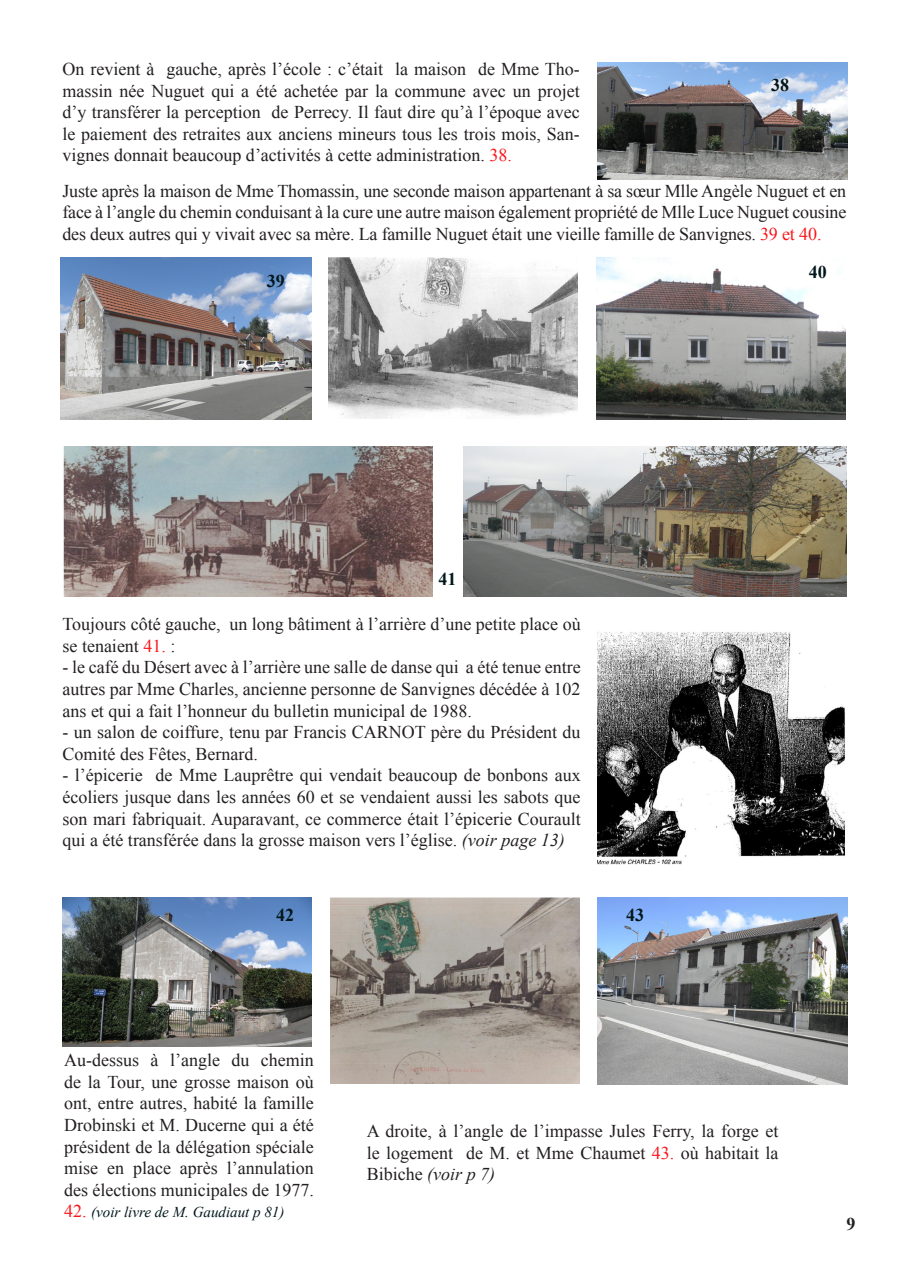
<style>
.page{position:relative;width:910px;height:1280px;background:#fff}
.page>*{position:absolute;margin:0;border:0;box-sizing:border-box;transform-origin:0 0}
.t1{font:18px/21.6px "Times New Roman";color:#231f20;text-align:justify}
.t2{font:700 18px "Times New Roman";color:#01171b}
.t3{font:700 18px "Times New Roman";color:#231f20}
.t4{font:italic 15px "Times New Roman";color:#01171b}
.s1{color:#f9171b}
.s2{font-style:italic}
.s3{font-style:normal;font-size:18px;color:#f9171b}
</style>
<div class="page">
<img style="left:598px;top:63px;width:249px;height:117px">
<img style="left:61px;top:257px;width:250px;height:162px">
<img style="left:463px;top:447px;width:383px;height:149px">
<img style="left:598px;top:632px;width:247px;height:233px">
<img style="left:62px;top:897px;width:249px;height:150px">
<img style="left:597px;top:897px;width:250px;height:187px">
<img style="left:330px;top:897px;width:250px;height:187px">
<img style="left:63px;top:447px;width:369px;height:149px">
<img style="left:597px;top:257px;width:249px;height:162px">
<img style="left:328px;top:257px;width:250px;height:162px">
<p class="t1" style="left:63px;top:58px;width:519px">On revient à gauche, après l’école : c’était la maison de Mme Tho&shy;massin née Nuguet qui a été achetée par la commune avec un projet d’y transférer la perception de Perrecy. Il faut dire qu’à l’époque avec le paiement des retraites aux anciens mineurs tous les trois mois, San&shy;vignes donnait beaucoup d’activités à cette administration. <span class="s1">38.</span></p>
<p class="t2" style="left:771px;top:72px;width:19px">38</p>
<p class="t1" style="left:63px;top:180px;width:785px">Juste après la maison de Mme Thomassin, une seconde maison appartenant à sa sœur Mlle Angèle Nuguet et en face à l’angle du chemin conduisant à la cure une autre maison également propriété de Mlle Luce Nuguet cousine des deux autres qui y vivait avec sa mère. La famille Nuguet était une vieille famille de Sanvignes. <span class="s1">39 et 40.</span></p>
<p class="t2" style="left:267px;top:269px;width:19px">39</p>
<p class="t2" style="left:809px;top:259px;width:19px">40</p>
<p class="t2" style="left:438px;top:566px;width:19px">41</p>
<p class="t1" style="left:63px;top:613px;width:520px">Toujours côté gauche, un long bâtiment à l’arrière d’une petite place où se tenaient <span class="s1">41.</span> :</p>
<p class="t1" style="left:63px;top:656px;width:520px">- le café du Désert avec à l’arrière une salle de danse qui a été tenue entre autres par Mme Charles, ancienne personne de Sanvignes décédée à 102 ans et qui a fait l’honneur du bulletin municipal de 1988.</p>
<p class="t1" style="left:63px;top:721px;width:520px">- un salon de coiffure, tenu par Francis CARNOT père du Président du<br>Comité des Fêtes, Bernard.</p>
<p class="t1" style="left:63px;top:764px;width:520px">- l’épicerie de Mme Lauprêtre qui vendait beaucoup de bonbons aux écoliers jusque dans les années 60 et se vendaient aussi les sabots que son mari fabriquait. Auparavant, ce commerce était l’épicerie Courault qui a été transférée dans la grosse maison vers l’église. <span class="s2">(voir page 13)</span></p>
<p class="t2" style="left:276px;top:902px;width:19px">42</p>
<p class="t2" style="left:626px;top:902px;width:19px">43</p>
<p class="t1" style="left:64px;top:1049px;width:251px">Au-dessus à l’angle du chemin de la Tour, une grosse maison où ont, entre autres, habité la famille Drobinski et M. Ducerne qui a été président de la délégation spéciale mise en place après l’annulation des élections municipales de 1977.</p>
<p class="t4" style="left:64px;top:1202px;width:222px"><span class="s3">42.</span> (voir livre de M. Gaudiaut p 81)</p>
<p class="t1" style="left:367px;top:1120px;width:413px">A droite, à l’angle de l’impasse Jules Ferry, la forge et le logement de M. et Mme Chaumet <span class="s1">43.</span> où habitait la Bibiche <span class="s2">(voir p 7)</span></p>
<p class="t3" style="left:847px;top:1211px;width:10px">9</p>
</div>
